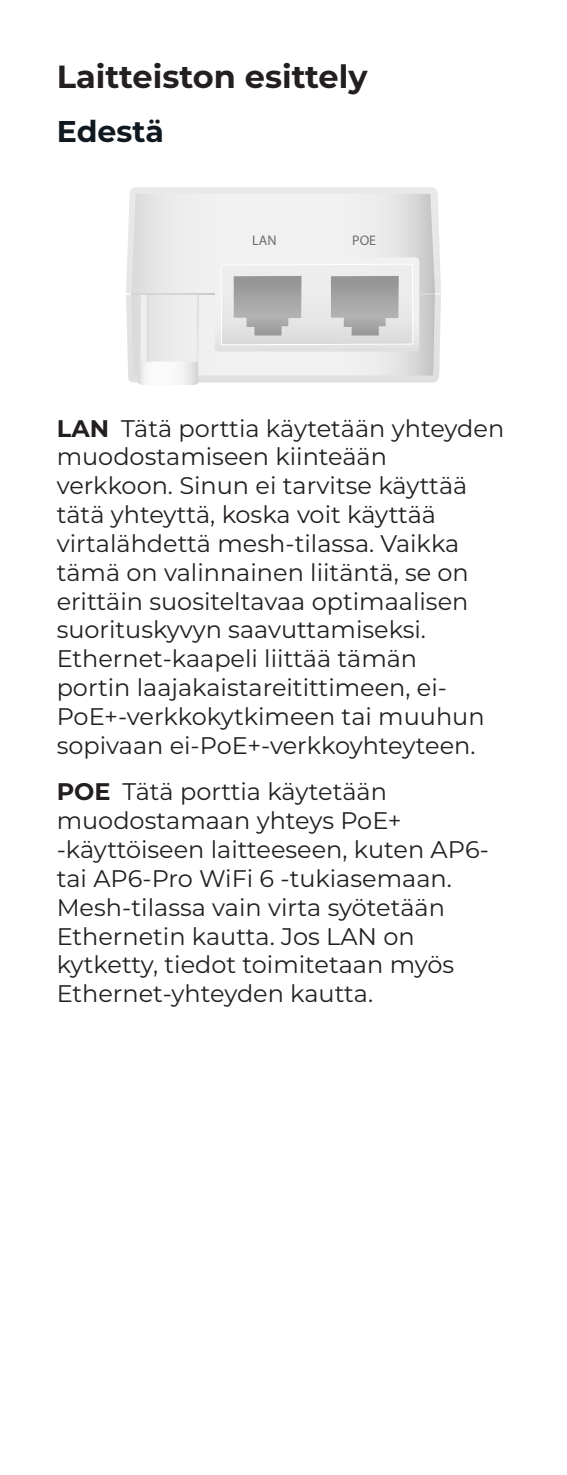
<style>
.page{position:relative;width:567px;height:1475px;background:#fff}
.page>*{position:absolute;margin:0;border:0;box-sizing:border-box;transform-origin:0 0}
.t1{font:700 32px "Montserrat";color:#231f20}
.t2{font:700 30px "Montserrat";color:#101820}
.t3{font:24px/28.8px "Montserrat";color:#231f20}
.t4{font:14px "Myriad Pro";color:#6d6d6d}
.s1{font-weight:700}
</style>
<div class="page">
<svg style="left:126px;top:187px;width:315px;height:195px"></svg>
<svg style="left:131px;top:194px;width:304px;height:181px"></svg>
<svg style="left:138px;top:361px;width:60px;height:24px"></svg>
<div style="left:141px;top:294px;width:7px;height:67px;background:#eee"></div>
<div style="left:191px;top:294px;width:8px;height:67px;background:#eee"></div>
<hr style="left:131px;top:293px;width:84px;height:1px;background:#d6d6d6">
<svg style="left:215px;top:257px;width:220px;height:94px;background:#cfcfcf"></svg>
<h1 class="t1" style="left:57px;top:53px;width:312px">Laitteiston esittely</h1>
<p class="t2" style="left:57px;top:109px;width:109px">Edestä</p>
<p class="t4" style="left:252px;top:232px;width:26px">LAN</p>
<p class="t4" style="left:352px;top:232px;width:25px">POE</p>
<p class="t3" style="left:57px;top:413px;width:449px"><span class="s1">LAN</span> Tätä porttia käytetään yhteyden muodostamiseen kiinteään verkkoon. Sinun ei tarvitse käyttää tätä yhteyttä, koska voit käyttää virtalähdettä mesh-tilassa. Vaikka tämä on valinnainen liitäntä, se on erittäin suositeltavaa optimaalisen suorituskyvyn saavuttamiseksi.<br>Ethernet-kaapeli liittää tämän<br>portin laajakaistareitittimeen, ei-PoE+-verkkokytkimeen tai muuhun sopivaan ei-PoE+-verkkoyhteyteen.</p>
<p class="t3" style="left:57px;top:776px;width:434px"><span class="s1">POE</span> Tätä porttia käytetään muodostamaan yhteys PoE+ -käyttöiseen laitteeseen, kuten AP6- tai AP6-Pro WiFi 6 -tukiasemaan.<br>Mesh-tilassa vain virta syötetään<br>Ethernetin kautta. Jos LAN on kytketty, tiedot toimitetaan myös<br>Ethernet-yhteyden kautta.</p>
</div>
